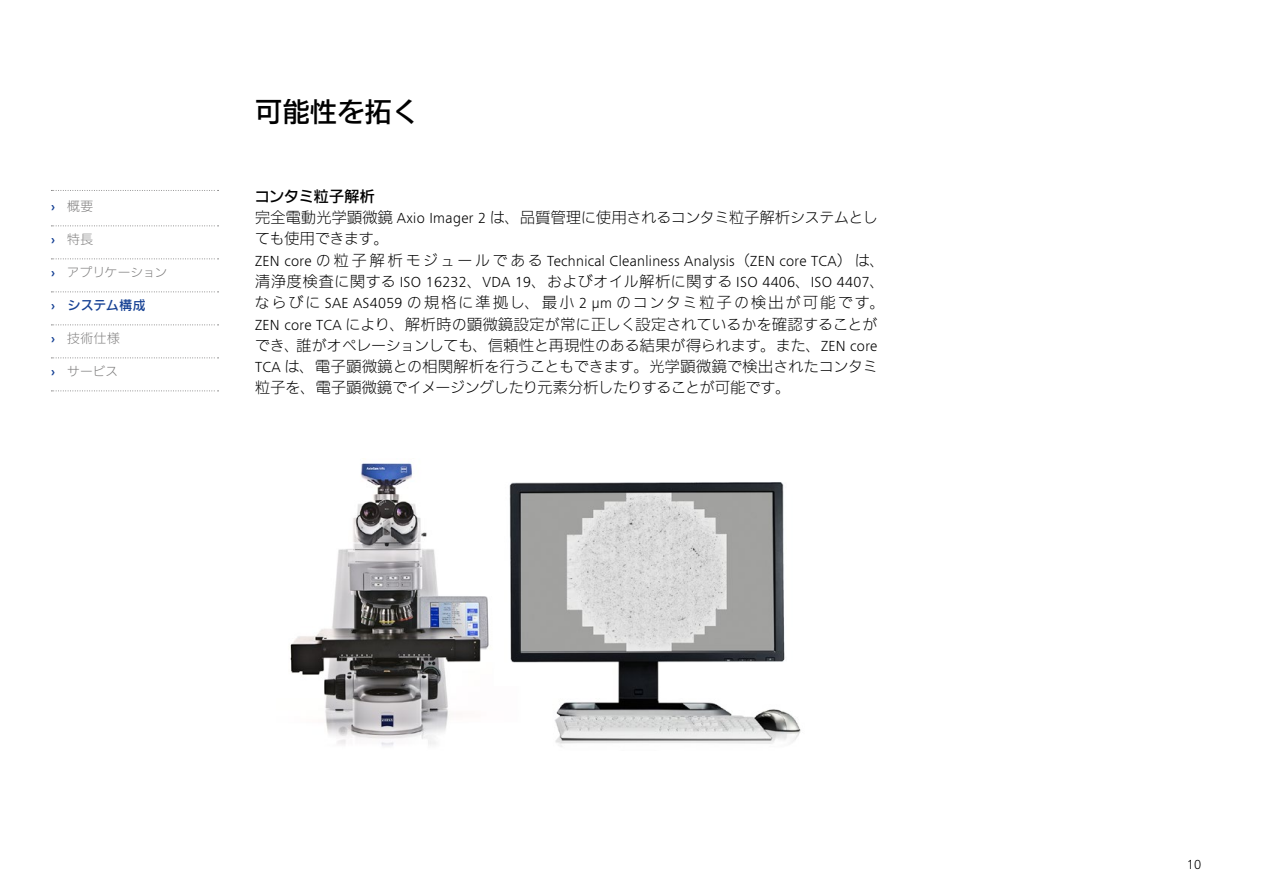
<style>
.page{position:relative;width:1263px;height:893px;background:#fff}
.page>*{position:absolute;margin:0;border:0;box-sizing:border-box;transform-origin:0 0}
.head_18_bd{font:500 27px "Iwa N Go Pro";letter-spacing:.015em;color:#000}
.copy_9_lt{font:300 15px/21.3px "Iwa N Go Pro";letter-spacing:.015em;color:#000}
.copy_9_bd{font:500 15px "Iwa N Go Pro";letter-spacing:-.005em;color:#000}
.t1{font:300 13.5px "ZEISS Frutiger Next W1 G";color:#000}
.t2{font:300 12.75px "Iwa N Go Pro";letter-spacing:.005em;color:#7c7b7b}
.t3{font:500 12.75px "Iwa N Go Pro";letter-spacing:.005em;color:#164194}
.s1{font-family:"ZEISS Frutiger Next W1 G";font-weight:700;color:#164194}
.s2{font-family:"ZEISS Frutiger Next W1 G";font-weight:700}
.s3{font-family:"ZEISS Frutiger Next W1 G"}
</style>
<div class="page">
<img style="left:290px;top:458px;width:511px;height:289px">
<svg style="left:51px;top:190px;width:168px;height:1px"></svg>
<svg style="left:51px;top:225px;width:168px;height:1px"></svg>
<svg style="left:51px;top:258px;width:168px;height:1px"></svg>
<svg style="left:51px;top:291px;width:168px;height:1px"></svg>
<svg style="left:51px;top:324px;width:168px;height:1px"></svg>
<svg style="left:51px;top:357px;width:168px;height:1px"></svg>
<svg style="left:51px;top:390px;width:168px;height:1px"></svg>
<p class="t2" style="left:51px;top:197px;width:44px"><span class="s1">›</span> 概要</p>
<p class="t2" style="left:51px;top:230px;width:44px"><span class="s1">›</span> 特長</p>
<p class="t2" style="left:51px;top:263px;width:118px"><span class="s1">›</span> アプリケーション</p>
<p class="t3" style="left:51px;top:296px;width:96px"><span class="s2">›</span> システム構成</p>
<p class="t2" style="left:51px;top:329px;width:70px"><span class="s1">›</span> 技術仕様</p>
<p class="t2" style="left:51px;top:362px;width:69px"><span class="s1">›</span> サービス</p>
<p class="head_18_bd" style="left:255px;top:91px;width:165px">可能性を拓く</p>
<p class="copy_9_bd" style="left:255px;top:185px;width:121px">コンタミ粒子解析</p>
<p class="copy_9_lt" style="left:255px;top:206px;width:624px">完全電動光学顕微鏡 <span class="s3">Axio Imager 2</span> は、品質管理に使用されるコンタミ粒子解析システムとしても使用できます。</p>
<p class="copy_9_lt" style="left:255px;top:248px;width:631px"><span class="s3">ZEN core</span> の粒子解析モジュールである <span class="s3">Technical Cleanliness Analysis</span>（<span class="s3">ZEN core TCA</span>）は、清浄度検査に関する <span class="s3">ISO 16232</span>、<span class="s3">VDA 19</span>、およびオイル解析に関する <span class="s3">ISO 4406</span>、<span class="s3">ISO 4407</span>、ならびに <span class="s3">SAE AS4059</span> の規格に準拠し、最小 <span class="s3">2 µm</span> のコンタミ粒子の検出が可能です。<span class="s3">ZEN core TCA</span> により、解析時の顕微鏡設定が常に正しく設定されているかを確認することができ、誰がオペレーションしても、信頼性と再現性のある結果が得られます。また、<span class="s3">ZEN core TCA</span> は、電子顕微鏡との相関解析を行うこともできます。光学顕微鏡で検出されたコンタミ粒子を、電子顕微鏡でイメージングしたり元素分析したりすることが可能です。</p>
<p class="t1" style="left:1187px;top:855px;width:16px">10</p>
</div>
